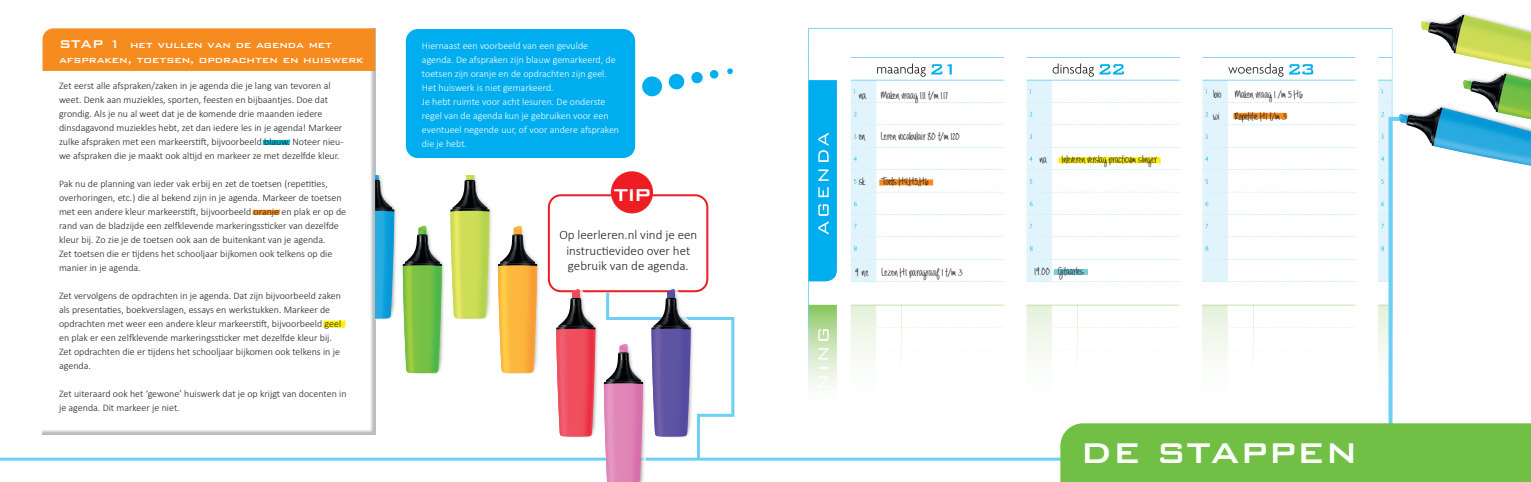
<style>
.page{position:relative;width:1531px;height:482px;background:#fff}
.page>*{position:absolute;margin:0;border:0;box-sizing:border-box;transform-origin:0 0}
.t1{font:500 38.1px "Bank Gothic BT";color:#fff}
.t2{font:500 22.9px "Bank Gothic BT";color:#fff}
.t3{font:700 16px/22.3px "Always Forever";color:#231f20}
.t4{font:300 13px/15.6px "Calibri";color:#231f20;text-align:center}
.t5{font:500 12px/14.4px "Bank Gothic BT";color:#fff}
.t6{font:300 10px/14px "Calibri";color:#231f20}
.t7{font:300 10px/14px "Calibri";color:#fff}
.s1{font-size:15px}
</style>
<div class="page">
<img style="left:1052px;top:124px;width:127px;height:68px">
<img style="left:876px;top:63px;width:479px;height:17px">
<div style="left:851px;top:81px;width:25px;height:200px;background:#e1f4fc"></div>
<div style="left:1026px;top:81px;width:26px;height:185px;background:#e1f4fc"></div>
<div style="left:1202px;top:81px;width:26px;height:200px;background:#e1f4fc"></div>
<svg style="left:851px;top:80px;width:25px;height:1px"></svg>
<svg style="left:1026px;top:80px;width:26px;height:1px"></svg>
<svg style="left:1202px;top:80px;width:26px;height:1px"></svg>
<svg style="left:851px;top:102px;width:25px;height:1px"></svg>
<svg style="left:851px;top:125px;width:25px;height:1px"></svg>
<svg style="left:851px;top:147px;width:25px;height:1px"></svg>
<svg style="left:851px;top:169px;width:25px;height:1px"></svg>
<svg style="left:851px;top:214px;width:25px;height:1px"></svg>
<svg style="left:851px;top:237px;width:25px;height:1px"></svg>
<svg style="left:851px;top:259px;width:25px;height:1px"></svg>
<svg style="left:851px;top:281px;width:25px;height:1px"></svg>
<svg style="left:1026px;top:102px;width:26px;height:1px"></svg>
<svg style="left:1026px;top:125px;width:26px;height:1px"></svg>
<svg style="left:1026px;top:147px;width:26px;height:1px"></svg>
<svg style="left:1026px;top:192px;width:26px;height:1px"></svg>
<svg style="left:1026px;top:214px;width:26px;height:1px"></svg>
<svg style="left:1026px;top:237px;width:26px;height:1px"></svg>
<svg style="left:1026px;top:259px;width:26px;height:1px"></svg>
<img style="left:1052px;top:102px;width:127px;height:1px">
<img style="left:1052px;top:125px;width:127px;height:1px">
<img style="left:1052px;top:147px;width:127px;height:1px">
<img style="left:1166px;top:169px;width:13px;height:1px">
<img style="left:1052px;top:192px;width:127px;height:1px">
<img style="left:1052px;top:214px;width:127px;height:1px">
<img style="left:1052px;top:259px;width:127px;height:1px">
<img style="left:1094px;top:281px;width:85px;height:1px">
<svg style="left:1202px;top:102px;width:25px;height:1px"></svg>
<svg style="left:1202px;top:147px;width:25px;height:1px"></svg>
<svg style="left:1202px;top:169px;width:25px;height:1px"></svg>
<svg style="left:1202px;top:192px;width:25px;height:1px"></svg>
<svg style="left:1202px;top:214px;width:25px;height:1px"></svg>
<svg style="left:1202px;top:237px;width:25px;height:1px"></svg>
<svg style="left:1202px;top:259px;width:25px;height:1px"></svg>
<svg style="left:1202px;top:281px;width:25px;height:1px"></svg>
<img style="left:1227px;top:102px;width:127px;height:1px">
<img style="left:1227px;top:147px;width:127px;height:1px">
<img style="left:1227px;top:169px;width:127px;height:1px">
<img style="left:1227px;top:214px;width:127px;height:1px">
<img style="left:1227px;top:259px;width:127px;height:1px">
<img style="left:1227px;top:281px;width:127px;height:1px">
<img style="left:877px;top:64px;width:49px;height:13px">
<img style="left:931px;top:64px;width:21px;height:11px">
<img style="left:1052px;top:64px;width:42px;height:13px">
<img style="left:1099px;top:64px;width:25px;height:11px">
<img style="left:1228px;top:64px;width:55px;height:13px">
<img style="left:1289px;top:64px;width:24px;height:11px">
<svg style="left:1029px;top:112px;width:3px;height:4px"></svg>
<svg style="left:1029px;top:134px;width:3px;height:5px"></svg>
<svg style="left:1205px;top:134px;width:3px;height:5px"></svg>
<svg style="left:854px;top:157px;width:3px;height:4px"></svg>
<svg style="left:1205px;top:157px;width:3px;height:4px"></svg>
<svg style="left:1205px;top:179px;width:3px;height:5px"></svg>
<svg style="left:854px;top:201px;width:3px;height:5px"></svg>
<svg style="left:1205px;top:201px;width:3px;height:5px"></svg>
<svg style="left:1029px;top:224px;width:3px;height:4px"></svg>
<svg style="left:1205px;top:224px;width:3px;height:4px"></svg>
<svg style="left:854px;top:246px;width:3px;height:5px"></svg>
<svg style="left:1205px;top:246px;width:3px;height:5px"></svg>
<svg style="left:1026px;top:305px;width:52px;height:81px"></svg>
<img style="left:1077px;top:327px;width:101px;height:1px">
<svg style="left:851px;top:305px;width:51px;height:81px"></svg>
<img style="left:901px;top:327px;width:103px;height:1px">
<svg style="left:1202px;top:305px;width:52px;height:81px"></svg>
<img style="left:808px;top:28px;width:570px;height:35px">
<img style="left:808px;top:63px;width:29px;height:337px">
<img style="left:1378px;top:170px;width:10px;height:188px">
<svg style="left:1388px;top:170px;width:4px;height:253px"></svg>
<svg style="left:851px;top:176px;width:87px;height:17px"></svg>
<svg style="left:1202px;top:110px;width:91px;height:16px"></svg>
<svg style="left:1026px;top:154px;width:140px;height:16px"></svg>
<svg style="left:1026px;top:266px;width:68px;height:16px"></svg>
<hr style="left:0;top:458px;width:1482px;height:3px;background:#6bcff6">
<img style="left:43px;top:71px;width:332px;height:364px">
<div style="left:43px;top:28px;width:332px;height:43px;background:#f68b1f"></div>
<svg style="left:248px;top:205px;width:61px;height:12px"></svg>
<svg style="left:258px;top:136px;width:61px;height:11px"></svg>
<div style="left:406px;top:29px;width:229px;height:129px;background:#00aeef;border-radius:12px"></div>
<svg style="left:316px;top:176px;width:223px;height:199px"></svg>
<svg style="left:1378px;top:13px;width:153px;height:157px"></svg>
<svg style="left:642px;top:73px;width:43px;height:24px"></svg>
<svg style="left:691px;top:72px;width:12px;height:12px"></svg>
<svg style="left:709px;top:70px;width:10px;height:9px"></svg>
<svg style="left:727px;top:68px;width:6px;height:6px"></svg>
<div style="left:1060px;top:423px;width:471px;height:59px;background:#71bf44"></div>
<div style="left:548px;top:194px;width:160px;height:98px;border:2px solid #ee1d23;border-radius:12px"></div>
<div style="left:611px;top:171px;width:42px;height:42px;background:#ee1d23;border-radius:50%"></div>
<svg style="left:556px;top:289px;width:180px;height:193px"></svg>
<p class="t5" style="left:59px;top:38px;width:306px"><span class="s1">STAP 1</span> het vullen van de agenda met afspraken, toetsen, opdrachten en huiswerk</p>
<p class="t6" style="left:59px;top:78px;width:286px">Zet eerst alle afspraken/zaken in je agenda die je lang van tevoren al weet. Denk aan muziekles, sporten, feesten en bijbaantjes. Doe dat grondig. Als je nu al weet dat je de komende drie maanden iedere dinsdagavond muziekles hebt, zet dan iedere les in je agenda! Markeer zulke afspraken met een markeerstift, bijvoorbeeld blauw. Noteer nieu&shy;we afspraken die je maakt ook altijd en markeer ze met dezelfde kleur.</p>
<p class="t6" style="left:59px;top:176px;width:289px">Pak nu de planning van ieder vak erbij en zet de toetsen (repetities, overhoringen, etc.) die al bekend zijn in je agenda. Markeer de toetsen met een andere kleur markeerstift, bijvoorbeeld oranje en plak er op de rand van de bladzijde een zelfklevende markeringssticker van dezelfde kleur bij. Zo zie je de toetsen ook aan de buitenkant van je agenda.<br>Zet toetsen die er tijdens het schooljaar bijkomen ook telkens op die manier in je agenda.</p>
<p class="t6" style="left:59px;top:288px;width:284px">Zet vervolgens de opdrachten in je agenda. Dat zijn bijvoorbeeld zaken als presentaties, boekverslagen, essays en werkstukken. Markeer de opdrachten met weer een andere kleur markeerstift, bijvoorbeeld geel en plak er een zelfklevende markeringssticker met dezelfde kleur bij.<br>Zet opdrachten die er tijdens het schooljaar bijkomen ook telkens in je agenda.</p>
<p class="t6" style="left:59px;top:386px;width:289px">Zet uiteraard ook het ‘gewone’ huiswerk dat je op krijgt van docenten in je agenda. Dit markeer je niet.</p>
<p class="t7" style="left:422px;top:39px;width:199px">Hiernaast een voorbeeld van een gevulde agenda. De afspraken zijn blauw gemarkeerd, de toetsen zijn oranje en de opdrachten zijn geel.<br>Het huiswerk is niet gemarkeerd.<br>Je hebt ruimte voor acht lesuren. De onderste regel van de agenda kun je gebruiken voor een eventueel negende uur, of voor andere afspraken die je hebt.</p>
<h2 class="t2" style="left:614px;top:183px;width:38px">TIP</h2>
<h3 class="t4" style="left:559px;top:227px;width:139px">Op leerleren.nl vind je een instructievideo over het gebruik van de agenda.</h3>
<h3 class="t3" style="left:859px;top:85px;width:90px">na Maken vraag 1.11 t/m 1.17</h3>
<h3 class="t3" style="left:1213px;top:84px;width:91px">bio Maken vraag 1 /m 5 H6 wi Repetitie H1 t/m 3</h3>
<h3 class="t3" style="left:1040px;top:149px;width:119px">na Inleveren verslag practicum slinger</h3>
<h3 class="t3" style="left:859px;top:127px;width:102px">en Leren vocabulair 80 t/m 120</h3>
<h3 class="t3" style="left:859px;top:171px;width:71px">sk Toets H4,H5,H6</h3>
<h3 class="t3" style="left:855px;top:262px;width:109px">9 ne Lezen H1 paragraaf 1 t/m 3</h3>
<h3 class="t3" style="left:1034px;top:261px;width:51px">19.00 Gitaarles</h3>
<h1 class="t1" style="left:1080px;top:432px;width:280px">DE STAPPEN</h1>
</div>
